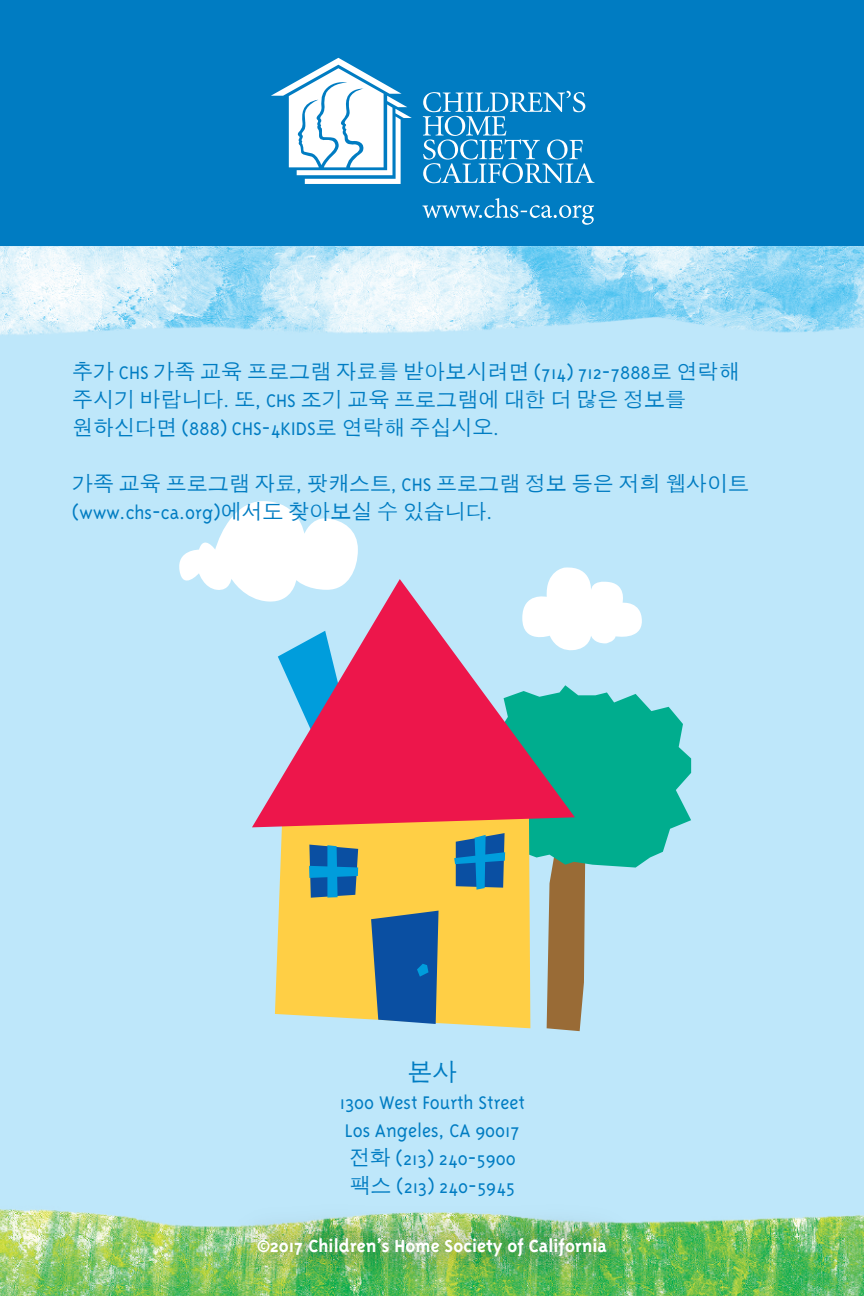
<style>
.page{position:relative;width:864px;height:1296px;background:#fff}
.page>*{position:absolute;margin:0;border:0;box-sizing:border-box;transform-origin:0 0}
.t1{font:25px "Noto Sans CJ Kkr Bold KS Cpc EUC H";color:#007cc2}
.t2{font:300 21px/28px "Triplex";color:#007cc2}
.t3{font:21px/28px "Noto Sans CJ Kkr Regular KS Cpc EUC H";color:#007cc2}
.t4{font:700 20px "Triplex";color:#fff}
.s1{font-family:"Triplex";font-weight:300}
.s2{font-family:"Noto Sans CJ Kkr Regular KS Cpc EUC H";font-weight:400}
</style>
<div class="page">
<img style="left:0;top:246px;width:864px;height:906px">
<div style="left:0;top:0;width:864px;height:246px;background:#007cc2"></div>
<img style="left:0;top:1192px;width:864px;height:104px">
<svg style="left:423px;top:91px;width:171px;height:92px"></svg>
<svg style="left:271px;top:58px;width:141px;height:126px"></svg>
<svg style="left:422px;top:198px;width:172px;height:27px"></svg>
<svg style="left:275px;top:827px;width:179px;height:201px;background:#f9d053"></svg>
<svg style="left:252px;top:579px;width:323px;height:248px;background:#cc759b"></svg>
<svg style="left:371px;top:911px;width:68px;height:113px;background:#28619a"></svg>
<svg style="left:309px;top:845px;width:49px;height:53px;background:#1d76ad"></svg>
<svg style="left:454px;top:685px;width:237px;height:346px;background:#8dac98"></svg>
<svg style="left:176px;top:501px;width:182px;height:102px"></svg>
<svg style="left:522px;top:565px;width:120px;height:86px"></svg>
<p class="t3" style="left:72px;top:358px;width:669px">추가 <span class="s1">CHS</span> 가족 교육 프로그램 자료를 받아보시려면 <span class="s1">(714) 712-7888</span>로 연락해 주시기 바랍니다<span class="s1">.</span> 또<span class="s1">, CHS</span> 조기 교육 프로그램에 대한 더 많은 정보를</p>
<p class="t2" style="left:72px;top:414px;width:429px"><span class="s2">원하신다면</span> (888) CHS-4KIDS<span class="s2">로 연락해 주십시오</span>.</p>
<p class="t3" style="left:72px;top:470px;width:678px">가족 교육 프로그램 자료<span class="s1">,</span> 팟캐스트<span class="s1">, CHS</span> 프로그램 정보 등은 저희 웹사이트</p>
<p class="t2" style="left:72px;top:498px;width:422px">(www.chs-ca.org)<span class="s2">에서도 찾아보실 수 있습니다</span>.</p>
<p class="t1" style="left:407px;top:1058px;width:51px">본사</p>
<p class="t2" style="left:340px;top:1088px;width:187px">1300 West Fourth Street<br>Los Angeles, CA 90017 <span class="s2">전화</span> (213) 240-5900 <span class="s2">팩스</span> (213) 240-5945</p>
<p class="t4" style="left:258px;top:1234px;width:351px">©2017 Children’s Home Society of California</p>
</div>
